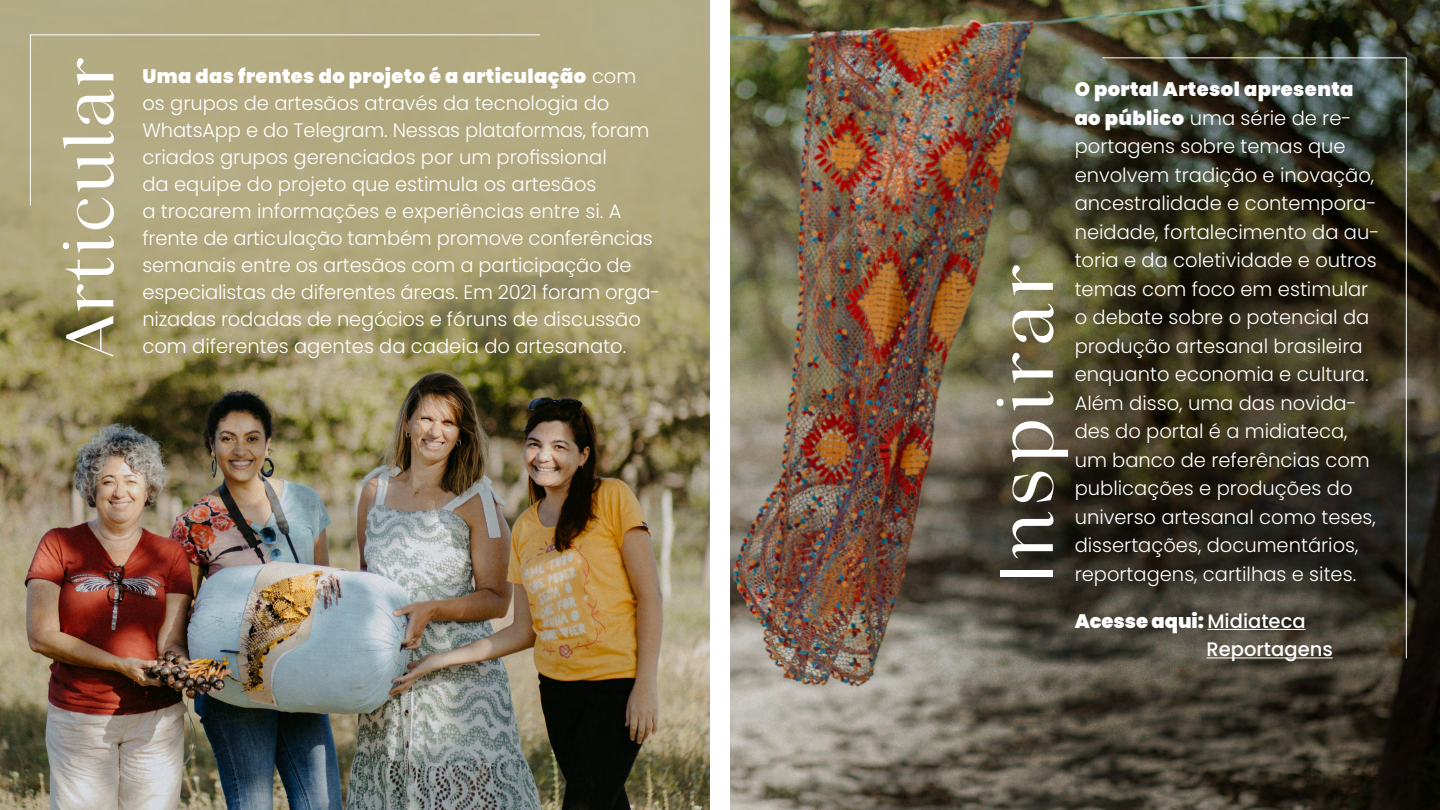
<style>
.page{position:relative;width:1440px;height:810px;background:#fff}
.page>*{position:absolute;margin:0;border:0;box-sizing:border-box;transform-origin:0 0}
.t1{font:75px "Nelphim";letter-spacing:.1em;color:#fff}
.t2{font:67.5px "Nelphim";letter-spacing:.05em;color:#fff}
.t3{font:300 19.5px/28.5px "Poppins";color:#fff}
.t4{font:500 19.5px/28.5px "Poppins";color:#fff}
.s1{font-weight:900}
</style>
<div class="page">
<img style="left:0;top:0;width:710px;height:810px">
<img style="left:730px;top:0;width:710px;height:810px">
<div style="left:30px;top:34px;width:511px;height:172px;background:#b3aa81"></div>
<svg style="left:1102px;top:57px;width:305px;height:602px;background:#333122"></svg>
<hr style="left:1207px;top:629px;width:99px;height:1px;background:#fff">
<hr style="left:1206px;top:657px;width:127px;height:1px;background:#fff">
<h2 class="t2" style="left:51px;top:358px;width:303px;rotate:-90deg">Articular</h2>
<p class="t3" style="left:142px;top:63px;width:520px;line-height:27px"><span class="s1">Uma das frentes do projeto é a articulação</span> com os grupos de artesãos através da tecnologia do WhatsApp e do Telegram. Nessas plataformas, foram criados grupos gerenciados por um profissional<br>da equipe do projeto que estimula os artesãos<br>a trocarem informações e experiências entre si. A frente de articulação também promove conferências semanais entre os artesãos com a participação de especialistas de diferentes áreas. Em 2021 foram orga&shy;nizadas rodadas de negócios e fóruns de discussão com diferentes agentes da cadeia do artesanato.</p>
<p class="t3" style="left:1075px;top:75px;width:306px"><span class="s1">O portal Artesol apresenta ao público</span> uma série de re&shy;portagens sobre temas que envolvem tradição e inovação, ancestralidade e contempora&shy;neidade, fortalecimento da au&shy;toria e da coletividade e outros temas com foco em estimular o debate sobre o potencial da produção artesanal brasileira enquanto economia e cultura.<br>Além disso, uma das novida&shy;des do portal é a midiateca, um banco de referências com publicações e produções do universo artesanal como teses, dissertações, documentários, reportagens, cartilhas e sites.</p>
<h1 class="t1" style="left:984px;top:581px;width:318px;rotate:-90deg">Inspirar</h1>
<p class="t4" style="left:1206px;top:607px;width:128px;text-indent:-132px"><span class="s1">Acesse aqui:</span> Midiateca<br>Reportagens</p>
</div>
